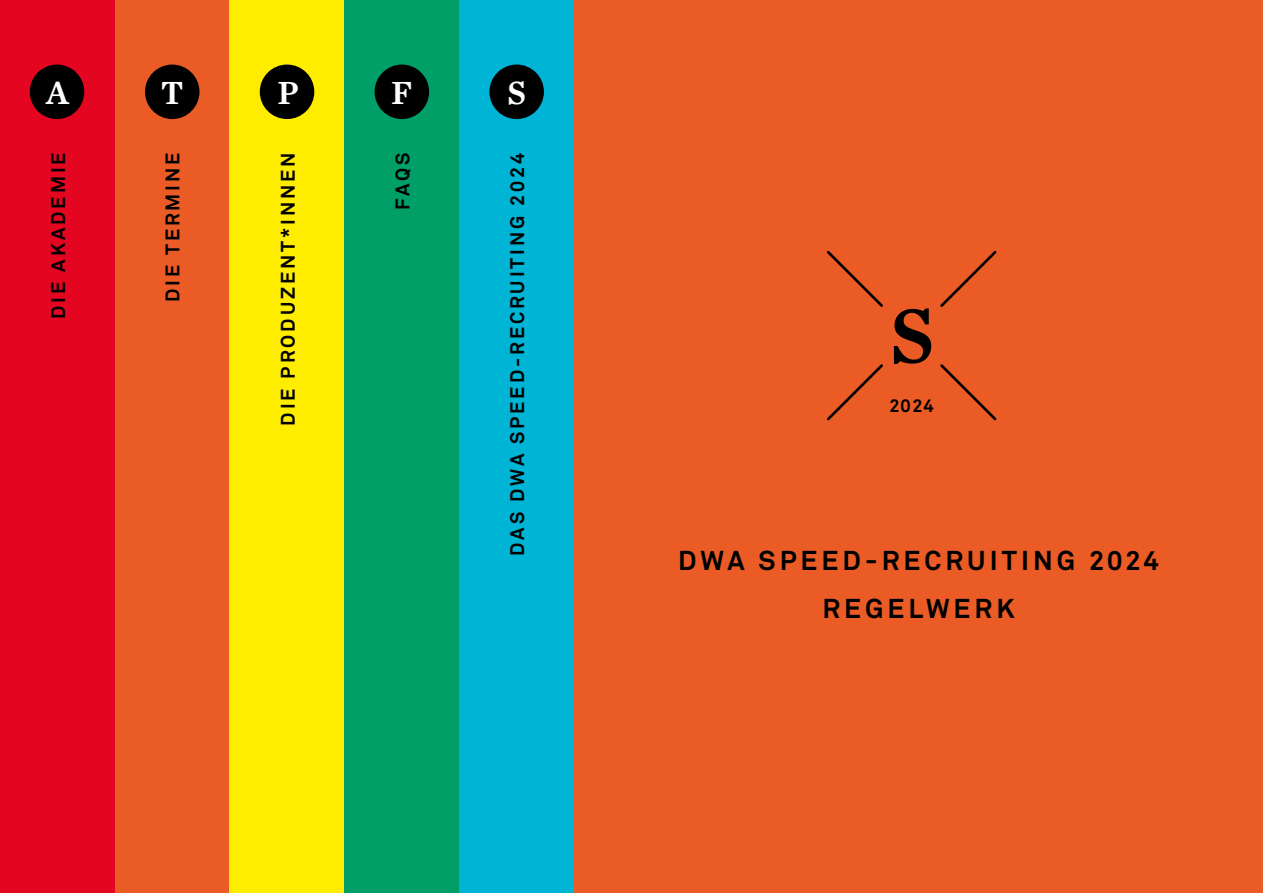
<style>
.page{position:relative;width:1263px;height:893px;background:#fff}
.page>*{position:absolute;margin:0;border:0;box-sizing:border-box;transform-origin:0 0}
.t1{font:33.45px "Chronicle Text G3 Semi";color:#fff}
.t2{font:700 27px/48px "Akkurat Pro";letter-spacing:.15em;color:#000;text-align:center}
.t3{font:700 19.5px "Akkurat Pro";letter-spacing:.15em;color:#000}
.t4{font:700 18px "Akkurat Pro";color:#000}
</style>
<div class="page">
<div style="left:0;top:0;width:631px;height:893px;background:#e40521"></div>
<div style="left:115px;top:0;width:516px;height:893px;background:#eb5b25"></div>
<div style="left:230px;top:0;width:399px;height:893px;background:#ffed00"></div>
<div style="left:344px;top:0;width:287px;height:893px;background:#009f67"></div>
<div style="left:459px;top:0;width:172px;height:893px;background:#00b4d5"></div>
<div style="left:574px;top:0;width:689px;height:893px;background:#eb5b25"></div>
<div style="left:375px;top:65px;width:54px;height:54px;background:#000;border-radius:50%"></div>
<div style="left:489px;top:65px;width:55px;height:54px;background:#000;border-radius:50%"></div>
<svg style="left:827px;top:364px;width:56px;height:56px"></svg>
<svg style="left:940px;top:251px;width:56px;height:56px"></svg>
<svg style="left:940px;top:364px;width:56px;height:56px"></svg>
<svg style="left:827px;top:251px;width:56px;height:56px"></svg>
<svg style="left:894px;top:308px;width:37px;height:56px"></svg>
<div style="left:145px;top:65px;width:54px;height:54px;background:#000;border-radius:50%"></div>
<div style="left:260px;top:65px;width:54px;height:54px;background:#000;border-radius:50%"></div>
<div style="left:30px;top:65px;width:54px;height:54px;background:#000;border-radius:50%"></div>
<h1 class="t1" style="left:46px;top:66px;width:24px">A</h1>
<h1 class="t1" style="left:161px;top:66px;width:24px">T</h1>
<h1 class="t1" style="left:277px;top:66px;width:23px">P</h1>
<h1 class="t1" style="left:391px;top:66px;width:23px">F</h1>
<h1 class="t1" style="left:507px;top:66px;width:20px">S</h1>
<p class="t3" style="left:160px;top:302px;width:151px;rotate:-90deg">DIE TERMINE</p>
<p class="t3" style="left:390px;top:209px;width:59px;rotate:-90deg">FAQS</p>
<p class="t3" style="left:46px;top:319px;width:168px;rotate:-90deg">DIE AKADEMIE</p>
<p class="t3" style="left:276px;top:426px;width:275px;rotate:-90deg">DIE PRODUZENT*INNEN</p>
<p class="t3" style="left:505px;top:556px;width:405px;rotate:-90deg">DAS DWA SPEED-RECRUITING 2024</p>
<p class="t4" style="left:889px;top:394px;width:46px">2024</p>
<h2 class="t2" style="left:678px;top:536px;width:482px">DWA SPEED-RECRUITING 2024<br>REGELWERK</h2>
</div>
